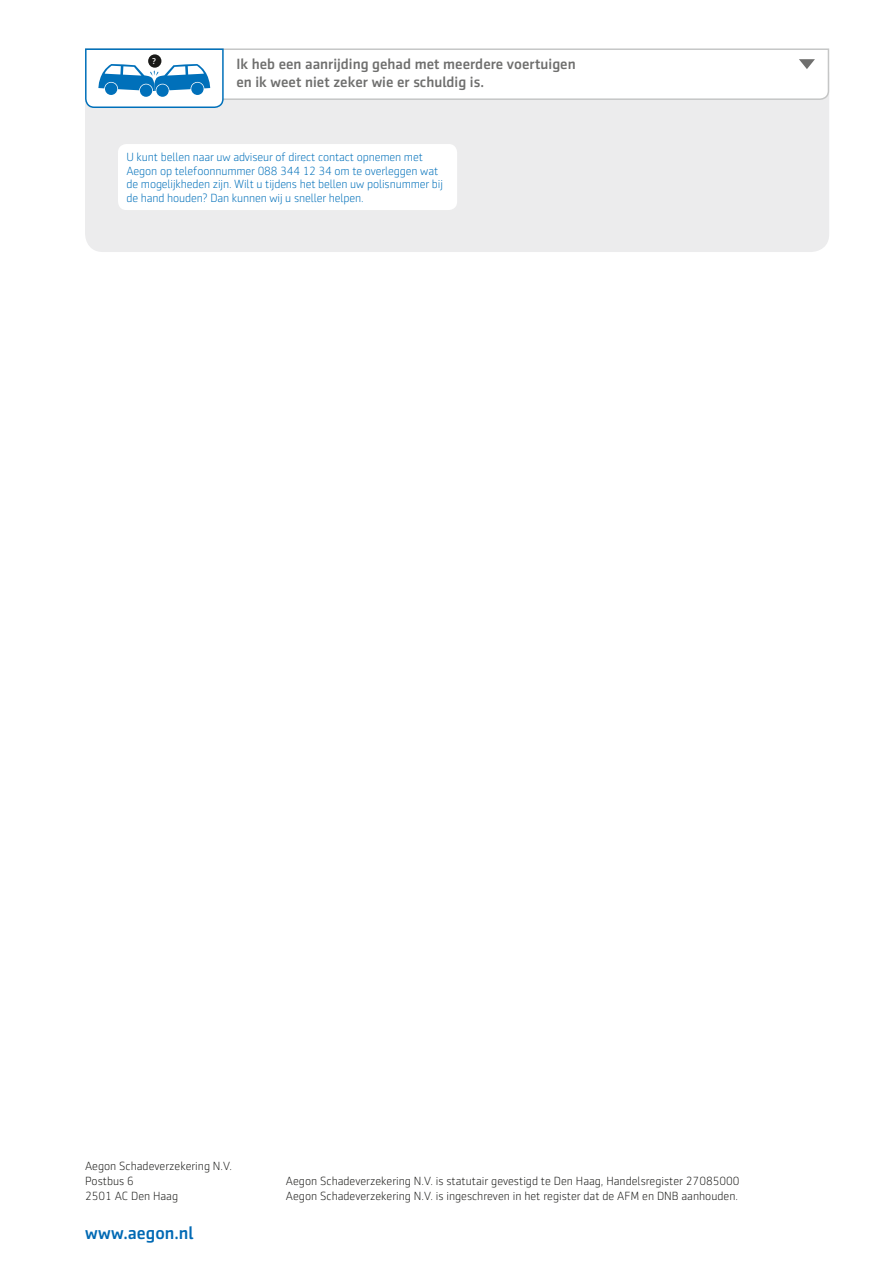
<style>
.page{position:relative;width:893px;height:1263px;background:#fff}
.page>*{position:absolute;margin:0;border:0;box-sizing:border-box;transform-origin:0 0}
.t1{font:500 18px "Sentico Sans DT";color:#0069b4}
.KOP_tussenkop{font:500 15px "Sentico Sans DT";color:#6f6f6e}
.t2{font:300 12px/15px "Sentico Sans DT";color:#1a1a18}
.TEKST_body{font:300 12px/13.5px "Sentico Sans DT";letter-spacing:-.01em;color:#0070ba}
.KOP_tussenkop-2{font:500 8.4px "Sentico Sans DT";color:#fff}
</style>
<div class="page">
<div style="left:85px;top:109px;width:744px;height:143px;background:#ececed"></div>
<div style="left:118px;top:144px;width:339px;height:66px;background:#fff;border-radius:9px"></div>
<svg style="left:85px;top:48px;width:745px;height:61px"></svg>
<div style="left:148px;top:54px;width:13px;height:14px;background:#1a1a18;border-radius:50%"></div>
<p class="KOP_tussenkop-2" style="left:152px;top:56px;width:5px">?</p>
<p class="KOP_tussenkop" style="left:236px;top:56px;width:341px">Ik heb een aanrijding gehad met meerdere voertuigen</p>
<p class="KOP_tussenkop" style="left:236px;top:74px;width:249px">en ik weet niet zeker wie er schuldig is.</p>
<p class="TEKST_body" style="left:126px;top:150px;width:318px">U kunt bellen naar uw adviseur of direct contact opnemen met Aegon op telefoonnummer 088 344 12 34 om te overleggen wat de mogelijkheden zijn. Wilt u tijdens het bellen uw polisnummer bij de hand houden? Dan kunnen wij u sneller helpen.</p>
<p class="t2" style="left:85px;top:1158px;width:148px">Aegon Schadeverzekering N.V.<br>Postbus 6<br>2501 AC Den Haag</p>
<h1 class="t1" style="left:85px;top:1223px;width:110px">www.aegon.nl</h1>
<p class="t2" style="left:286px;top:1173px;width:455px">Aegon Schadeverzekering N.V. is statutair gevestigd te Den Haag, Handelsregister 27085000<br>Aegon Schadeverzekering N.V. is ingeschreven in het register dat de AFM en DNB aanhouden.</p>
</div>
